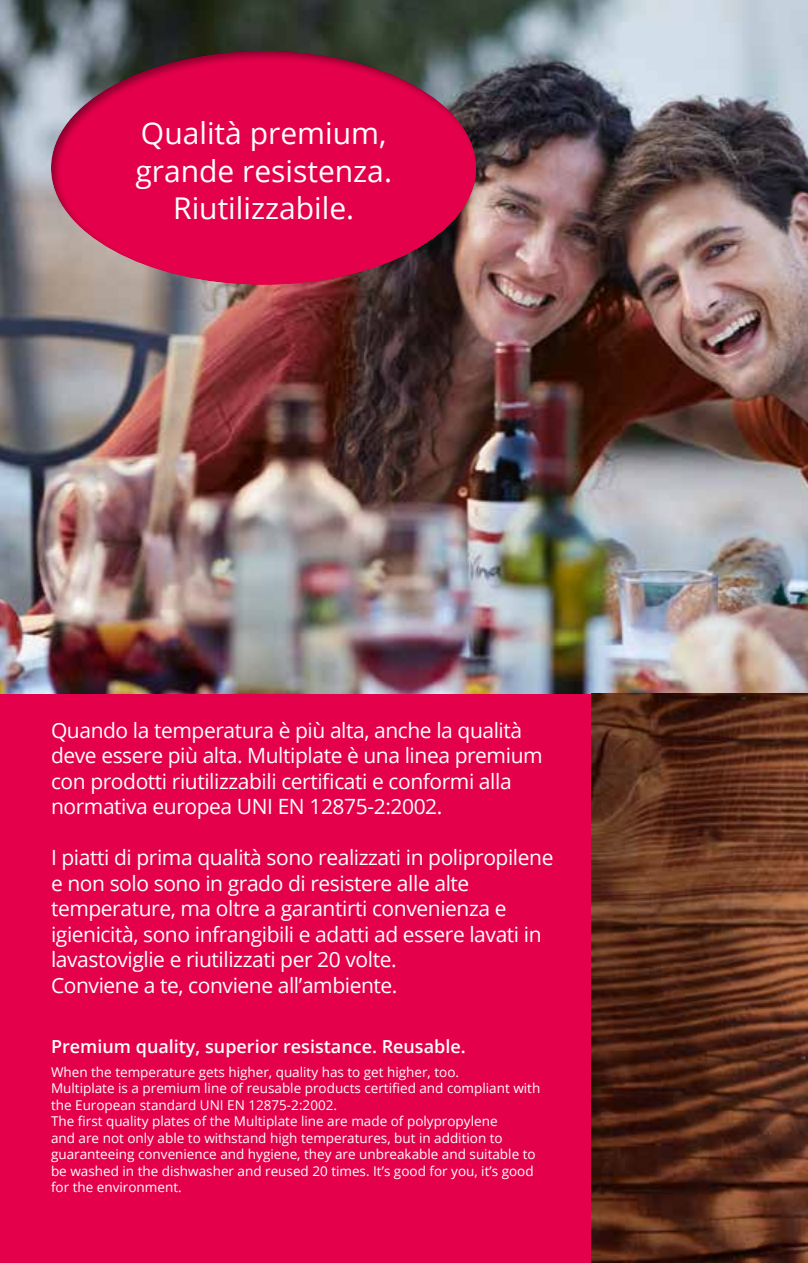
<style>
.page{position:relative;width:808px;height:1263px;background:#e5004b}
.page>*{position:absolute;margin:0;border:0;box-sizing:border-box;transform-origin:0 0}
.t1{font:30px/37.5px "Open Sans";color:#fff;text-align:center}
.t2{font:21px/25.5px "Open Sans";letter-spacing:-.02em;color:#fff}
.t3{font:600 18px "Open Sans";color:#fff}
.t4{font:13.5px/16.5px "Open Sans";color:#fff}
</style>
<div class="page">
<img style="left:0;top:0;width:808px;height:693px">
<div style="left:51px;top:49px;width:427px;height:237px;background:#000;opacity:.4"></div>
<img style="left:591px;top:693px;width:217px;height:570px">
<h1 class="t1" style="left:135px;top:114px;width:258px">Qualità premium, grande resistenza.<br>Riutilizzabile.</h1>
<h2 class="t2" style="left:51px;top:717px;width:493px">Quando la temperatura è più alta, anche la qualità deve essere più alta. Multiplate è una linea premium con prodotti riutilizzabili certificati e conformi alla normativa europea UNI EN 12875-2:2002.</h2>
<p class="t2" style="left:51px;top:844px;width:504px">I piatti di prima qualità sono realizzati in polipropilene e non solo sono in grado di resistere alle alte temperature, ma oltre a garantirti convenienza e igienicità, sono infrangibili e adatti ad essere lavati in lavastoviglie e riutilizzati per 20 volte.<br>Conviene a te, conviene all’ambiente.</p>
<h3 class="t3" style="left:51px;top:1034px;width:416px">Premium quality, superior resistance. Reusable.</h3>
<p class="t4" style="left:51px;top:1063px;width:491px">When the temperature gets higher, quality has to get higher, too.<br>Multiplate is a premium line of reusable products certified and compliant with the European standard UNI EN 12875-2:2002.<br>The first quality plates of the Multiplate line are made of polypropylene<br>and are not only able to withstand high temperatures, but in addition to guaranteeing convenience and hygiene, they are unbreakable and suitable to be washed in the dishwasher and reused 20 times. It’s good for you, it’s good for the environment.</p>
</div>
